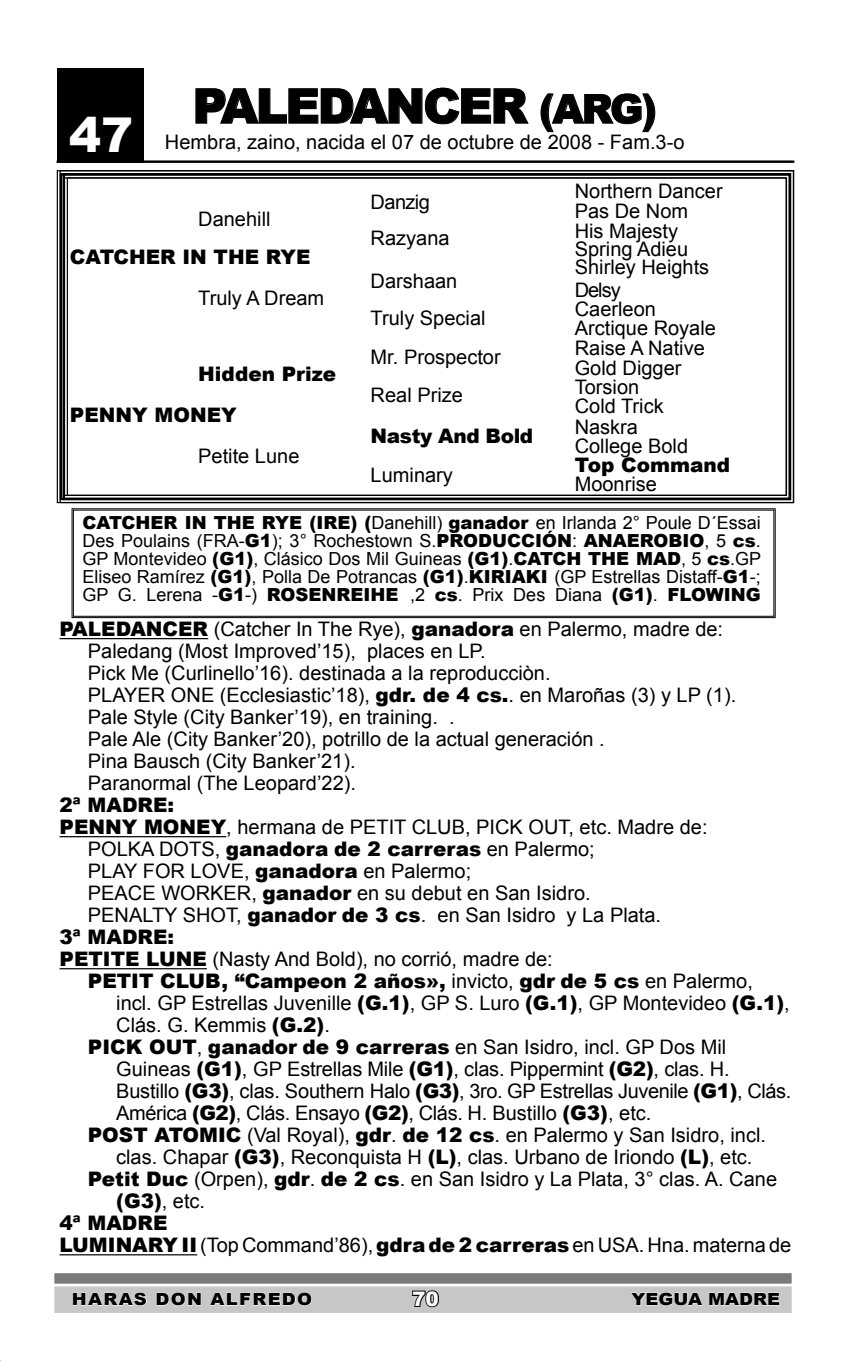
<style>
.page{position:relative;width:851px;height:1361px;background:#fff}
.page>*{position:absolute;margin:0;border:0;box-sizing:border-box;transform-origin:0 0}
.t1{font:900 48px "Arial";letter-spacing:-.05em;color:#000}
.t2{font:900 48px "Arial";color:#fff}
.t3{font:20px/22px "Arial";color:#000}
.t4{font:900 20px "Arial";color:#000}
.t5{font:20px "Arial";letter-spacing:-.02em;color:#000}
.t6{font:900 20px "Arial";letter-spacing:-.02em;color:#000}
.t7{font:900 20px "Arial";color:#fff}
.t8{font:18px/18px "Arial";color:#000;text-align:justify}
.t9{font:900 16.8px "Arial";letter-spacing:.07em;color:#000;scale:1.08 1}
.t10{font:900 16.8px "Arial";color:#000;scale:1.08 1}
.s1{font-size:40px}
.s2{font-weight:900}
.s3{font-weight:400}
</style>
<div class="page">
<div style="left:57px;top:68px;width:86px;height:94px;background:#000"></div>
<div style="left:55px;top:1273px;width:736px;height:10px;background:#797a7c"></div>
<div style="left:55px;top:1286px;width:736px;height:26px;background:#c6c7c9"></div>
<hr style="left:57px;top:161px;width:737px;height:2px;background:#000">
<svg style="left:72px;top:508px;width:703px;height:110px"></svg>
<div style="left:73px;top:509px;width:701px;height:108px;border:1px solid #000"></div>
<hr style="left:60px;top:638px;width:148px;height:1px;background:#000">
<hr style="left:60px;top:836px;width:166px;height:1px;background:#000">
<hr style="left:60px;top:968px;width:147px;height:1px;background:#000">
<hr style="left:60px;top:1254px;width:137px;height:1px;background:#000">
<svg style="left:195px;top:87px;width:333px;height:38px"></svg>
<svg style="left:540px;top:93px;width:115px;height:40px"></svg>
<svg style="left:59px;top:170px;width:735px;height:334px"></svg>
<div style="left:63px;top:173px;width:727px;height:327px;border:2px solid #000"></div>
<svg style="left:631px;top:1292px;width:149px;height:14px"></svg>
<svg style="left:72px;top:1292px;width:75px;height:14px"></svg>
<svg style="left:156px;top:1292px;width:46px;height:14px"></svg>
<svg style="left:210px;top:1292px;width:102px;height:14px"></svg>
<svg style="left:412px;top:1290px;width:27px;height:18px"></svg>
<h1 class="t2" style="left:69px;top:100px;width:66px">47</h1>
<h1 class="t1" style="left:192px;top:71px;width:466px">PALEDANCER <span class="s1">(ARG)</span></h1>
<p class="t3" style="left:165px;top:132px;width:521px">Hembra, zaino, nacida el 07 de octubre de 2008 - Fam.3-o</p>
<p class="t3" style="left:198px;top:208px;width:74px">Danehill</p>
<p class="t4" style="left:70px;top:242px;width:242px">CATCHER IN THE RYE</p>
<p class="t3" style="left:198px;top:287px;width:127px">Truly A Dream</p>
<p class="t4" style="left:198px;top:359px;width:139px">Hidden Prize</p>
<p class="t4" style="left:70px;top:400px;width:168px">PENNY MONEY</p>
<p class="t3" style="left:198px;top:445px;width:103px">Petite Lune</p>
<p class="t3" style="left:370px;top:191px;width:61px">Danzig</p>
<p class="t3" style="left:370px;top:227px;width:80px">Razyana</p>
<p class="t3" style="left:370px;top:270px;width:88px">Darshaan</p>
<p class="t3" style="left:370px;top:308px;width:116px">Truly Special</p>
<p class="t3" style="left:370px;top:346px;width:132px">Mr. Prospector</p>
<p class="t3" style="left:370px;top:384px;width:94px">Real Prize</p>
<p class="t6" style="left:370px;top:421px;width:164px">Nasty And Bold</p>
<p class="t3" style="left:370px;top:464px;width:84px">Luminary</p>
<p class="t3" style="left:574px;top:181px;width:149px">Northern Dancer</p>
<p class="t3" style="left:574px;top:200px;width:115px">Pas De Nom</p>
<p class="t3" style="left:574px;top:220px;width:105px">His Majesty</p>
<p class="t3" style="left:574px;top:238px;width:115px">Spring Adieu</p>
<p class="t3" style="left:574px;top:256px;width:136px">Shirley Heights</p>
<p class="t3" style="left:574px;top:279px;width:47px">Delsy</p>
<p class="t3" style="left:574px;top:298px;width:83px">Caerleon</p>
<p class="t3" style="left:574px;top:317px;width:143px">Arctique Royale</p>
<p class="t3" style="left:574px;top:337px;width:132px">Raise A Native</p>
<p class="t3" style="left:574px;top:357px;width:108px">Gold Digger</p>
<p class="t3" style="left:574px;top:377px;width:66px">Torsion</p>
<p class="t3" style="left:574px;top:395px;width:90px">Cold Trick</p>
<p class="t3" style="left:574px;top:416px;width:65px">Naskra</p>
<p class="t3" style="left:574px;top:435px;width:115px">College Bold</p>
<p class="t4" style="left:574px;top:450px;width:157px">Top Command</p>
<p class="t3" style="left:574px;top:473px;width:84px">Moonrise</p>
<p class="t8" style="left:82px;top:514px;width:680px"><span class="s2">CATCHER IN THE RYE (IRE) (</span>Danehill) <span class="s2">ganador</span> en Irlanda 2° Poule D´Essai Des Poulains (FRA-<span class="s2">G1</span>); 3° Rochestown S.<span class="s2">PRODUCCIÓN</span>: <span class="s2">ANAEROBIO</span>, 5 <span class="s2">cs</span>.<br>GP Montevideo <span class="s2">(G1)</span>, Clásico Dos Mil Guineas <span class="s2">(G1)</span>.<span class="s2">CATCH THE MAD</span>, 5 <span class="s2">cs</span>.GP Eliseo Ramírez <span class="s2">(G1)</span>, Polla De Potrancas <span class="s2">(G1)</span>.<span class="s2">KIRIAKI</span> (GP Estrellas Distaff-<span class="s2">G1</span>-; GP G. Lerena -<span class="s2">G1</span>-) <span class="s2">ROSENREIHE</span> ,2 <span class="s2">cs</span>. Prix Des Diana <span class="s2">(G1)</span>. <span class="s2">FLOWING</span></p>
<p class="t3" style="left:88px;top:618px;width:649px;text-indent:-28px"><span class="s2">PALEDANCER</span> (Catcher In The Rye), <span class="s2">ganadora</span> en Palermo, madre de:<br>Paledang (Most Improved’15), places en LP.<br>Pick Me (Curlinello’16). destinada a la reproducciòn.<br>PLAYER ONE (Ecclesiastic’18), <span class="s2">gdr. de 4 cs.</span>. en Maroñas (3) y LP (1).<br>Pale Style (City Banker’19), en training. .<br>Pale Ale (City Banker’20), potrillo de la actual generación .<br>Pina Bausch (City Banker’21).<br>Paranormal (The Leopard’22).</p>
<p class="t4" style="left:60px;top:790px;width:116px">2ª MADRE:</p>
<p class="t3" style="left:60px;top:816px;width:649px"><span class="s2">PENNY MONEY</span>, hermana de PETIT CLUB, PICK OUT, etc. Madre de:</p>
<p class="t3" style="left:88px;top:838px;width:508px">POLKA DOTS, <span class="s2">ganadora de 2 carreras</span> en Palermo;</p>
<p class="t3" style="left:88px;top:860px;width:385px">PLAY FOR LOVE, <span class="s2">ganadora</span> en Palermo;</p>
<p class="t3" style="left:88px;top:882px;width:504px">PEACE WORKER, <span class="s2">ganador</span> en su debut en San Isidro.</p>
<p class="t3" style="left:88px;top:904px;width:574px">PENALTY SHOT, <span class="s2">ganador de 3 cs</span>. en San Isidro y La Plata.</p>
<p class="t4" style="left:60px;top:922px;width:116px">3ª MADRE:</p>
<p class="t3" style="left:60px;top:948px;width:494px"><span class="s2">PETITE LUNE</span> (Nasty And Bold), no corrió, madre de:</p>
<p class="t4" style="left:88px;top:966px;width:666px">PETIT CLUB, “Campeon 2 años», <span class="s3">invicto,</span> gdr de 5 cs <span class="s3">en Palermo,</span></p>
<p class="t3" style="left:116px;top:992px;width:675px">incl. GP Estrellas Juvenille <span class="s2">(G.1)</span>, GP S. Luro <span class="s2">(G.1)</span>, GP Montevideo <span class="s2">(G.1)</span>,</p>
<p class="t3" style="left:116px;top:1014px;width:215px">Clás. G. Kemmis <span class="s2">(G.2)</span>.</p>
<p class="t3" style="left:88px;top:1036px;width:639px"><span class="s2">PICK OUT</span>, <span class="s2">ganador de 9 carreras</span> en San Isidro, incl. GP Dos Mil</p>
<p class="t3" style="left:116px;top:1058px;width:614px">Guineas <span class="s2">(G1)</span>, GP Estrellas Mile <span class="s2">(G1)</span>, clas. Pippermint <span class="s2">(G2)</span>, clas. H.</p>
<p class="t5" style="left:116px;top:1078px;width:676px">Bustillo <span class="s2">(G3)</span>, clas. Southern Halo <span class="s2">(G3)</span>, 3ro. GP Estrellas Juvenile <span class="s2">(G1)</span>, Clás.</p>
<p class="t5" style="left:116px;top:1100px;width:536px">América <span class="s2">(G2)</span>, Clás. Ensayo <span class="s2">(G2)</span>, Clás. H. Bustillo <span class="s2">(G3)</span>, etc.</p>
<p class="t3" style="left:88px;top:1124px;width:679px"><span class="s2">POST ATOMIC</span> (Val Royal), <span class="s2">gdr</span>. <span class="s2">de 12 cs</span>. en Palermo y San Isidro, incl.</p>
<p class="t3" style="left:116px;top:1146px;width:637px">clas. Chapar <span class="s2">(G3)</span>, Reconquista H <span class="s2">(L)</span>, clas. Urbano de Iriondo <span class="s2">(L)</span>, etc.</p>
<p class="t3" style="left:88px;top:1168px;width:690px"><span class="s2">Petit Duc</span> (Orpen), <span class="s2">gdr</span>. <span class="s2">de 2 cs</span>. en San Isidro y La Plata, 3° clas. A. Cane</p>
<p class="t3" style="left:116px;top:1190px;width:90px"><span class="s2">(G3)</span>, etc.</p>
<p class="t4" style="left:59px;top:1208px;width:110px">4ª MADRE</p>
<p class="t3" style="left:59px;top:1234px;width:733px"><span class="s2">LUMINARY II</span> (Top Command’86), <span class="s2">gdrade 2 carreras</span> en USA. Hna. materna de</p>
<p class="t7" style="left:412px;top:1284px;width:28px">70</p>
<p class="t9" style="left:72px;top:1287px;width:224px">HARAS DON ALFREDO</p>
<p class="t10" style="left:631px;top:1286px;width:139px">YEGUA MADRE</p>
</div>
